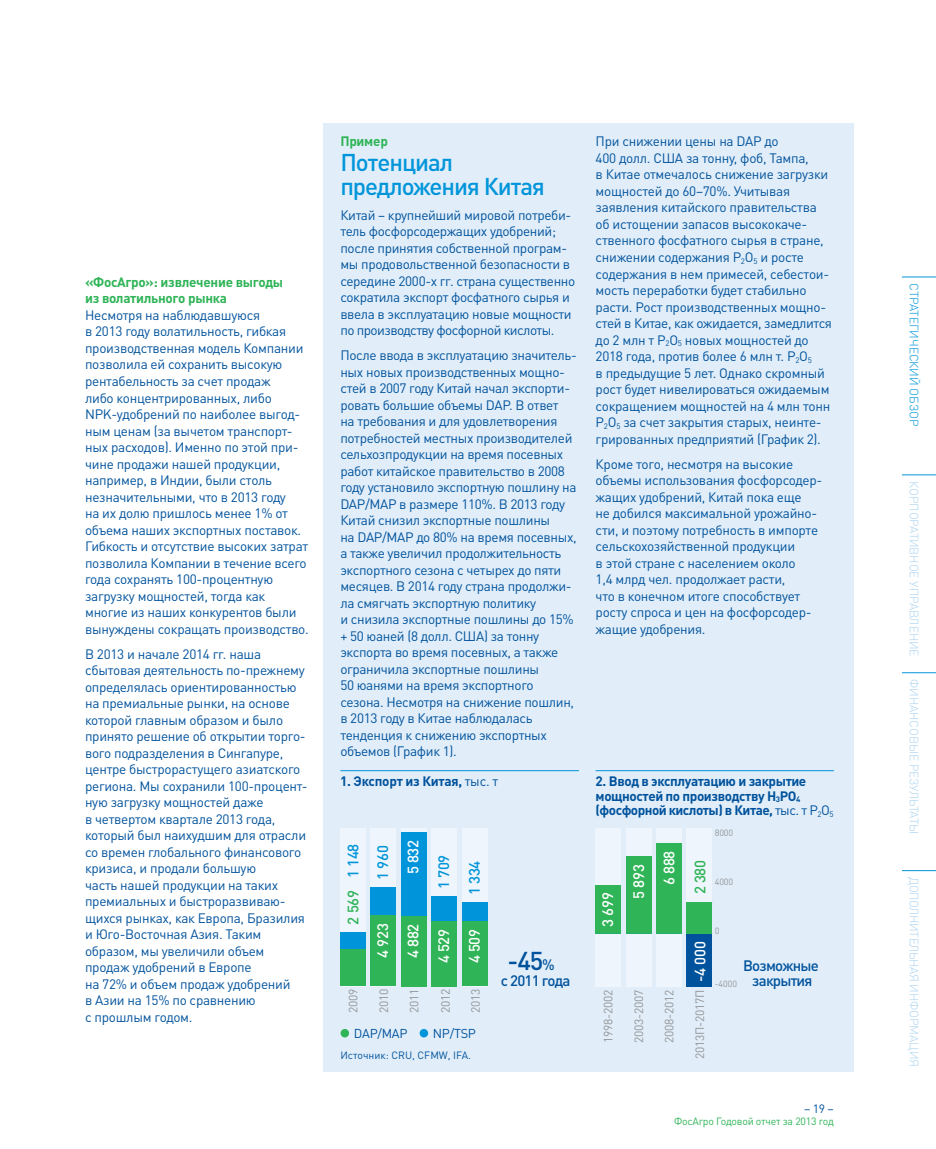
<style>
.page{position:relative;width:936px;height:1149px;background:#fff}
.page>*{position:absolute;margin:0;border:0;box-sizing:border-box;transform-origin:0 0}
.t1{font:500 25.5px "DIN Pro";color:#00529c}
.t2{font:500 24px/24px "DIN Pro";letter-spacing:-.04em;color:#0095da}
.t3{font:500 15px/30.8px "DIN Pro";letter-spacing:-.02em;color:#fff}
.t4{font:500 15px/15px "DIN Pro";letter-spacing:-.055em;color:#00529c;text-align:center}
.t5{font:500 15px "DIN Pro";letter-spacing:-.02em;color:#2fb457}
.t6{font:500 15px "DIN Pro";letter-spacing:-.02em;color:#0095da}
.t7{font:13.5px/16.5px "DIN Pro";letter-spacing:-.02em;color:#00529c}
.t8{font:700 13.5px/14.2px "DIN Pro";letter-spacing:-.03em;color:#00529c}
.t9{font:700 13.5px/16.5px "DIN Pro";letter-spacing:-.02em;color:#2fb457}
.t10{font:12.75px "DINOT";letter-spacing:-.02em;color:#00529c}
.t11{font:12px "DIN Pro";letter-spacing:-.02em;color:#939598}
.t12{font:300 12px "DIN Pro";letter-spacing:-.01em;color:#acd4f1}
.t13{font:300 12px "DIN Pro";letter-spacing:-.03em;color:#acd4f1}
.t14{font:300 12px "DIN Pro";letter-spacing:-.01em;color:#0095da}
.t15{font:12px "DIN Pro";color:#00529c}
.t16{font:10.5px "DIN Pro";letter-spacing:-.02em;color:#2fb457}
.t17{font:10.5px "DIN Pro";color:#00529c}
.t18{font:9px "DIN Pro";letter-spacing:-.01em;color:#939598}
.s1{font-weight:400}
.s2{color:#0095da}
.s3{font-size:15px}
</style>
<div class="page">
<div style="left:323px;top:123px;width:530px;height:948px;background:#e1eef9"></div>
<div style="left:462px;top:827px;width:25px;height:158px;background:#eef5fc"></div>
<div style="left:431px;top:827px;width:26px;height:158px;background:#eef5fc"></div>
<div style="left:401px;top:827px;width:25px;height:158px;background:#eef5fc"></div>
<div style="left:371px;top:827px;width:25px;height:158px;background:#eef5fc"></div>
<div style="left:340px;top:827px;width:25px;height:158px;background:#eef5fc"></div>
<div style="left:340px;top:932px;width:25px;height:16px;background:#0095da"></div>
<div style="left:371px;top:886px;width:25px;height:29px;background:#0095da"></div>
<div style="left:401px;top:831px;width:25px;height:84px;background:#0095da"></div>
<div style="left:431px;top:896px;width:26px;height:24px;background:#0095da"></div>
<div style="left:462px;top:901px;width:25px;height:20px;background:#0095da"></div>
<div style="left:340px;top:948px;width:25px;height:37px;background:#2fb457"></div>
<div style="left:371px;top:915px;width:25px;height:70px;background:#2fb457"></div>
<div style="left:401px;top:915px;width:25px;height:70px;background:#2fb457"></div>
<div style="left:431px;top:920px;width:26px;height:65px;background:#2fb457"></div>
<div style="left:462px;top:921px;width:25px;height:64px;background:#2fb457"></div>
<hr style="left:340px;top:770px;width:238px;height:1px;background:#0095da">
<svg style="left:340px;top:1028px;width:9px;height:9px"></svg>
<svg style="left:419px;top:1028px;width:9px;height:9px"></svg>
<div style="left:686px;top:828px;width:26px;height:158px;background:#eef5fc"></div>
<div style="left:656px;top:828px;width:25px;height:158px;background:#eef5fc"></div>
<div style="left:626px;top:828px;width:25px;height:158px;background:#eef5fc"></div>
<div style="left:595px;top:828px;width:26px;height:158px;background:#eef5fc"></div>
<div style="left:595px;top:884px;width:26px;height:49px;background:#2fb457"></div>
<div style="left:626px;top:855px;width:25px;height:78px;background:#2fb457"></div>
<div style="left:656px;top:842px;width:25px;height:91px;background:#2fb457"></div>
<div style="left:686px;top:902px;width:26px;height:31px;background:#2fb457"></div>
<div style="left:686px;top:933px;width:26px;height:53px;background:#00529c"></div>
<hr style="left:595px;top:770px;width:238px;height:1px;background:#0095da">
<hr style="left:901px;top:276px;width:34px;height:1px;background:#0095da">
<hr style="left:901px;top:474px;width:34px;height:1px;background:#0095da">
<hr style="left:901px;top:672px;width:34px;height:1px;background:#0095da">
<hr style="left:901px;top:870px;width:34px;height:1px;background:#0095da">
<p class="t9" style="left:85px;top:272px;width:200px">«ФосАгро»: извлечение выгоды из волатильного рынка</p>
<p class="t7" style="left:85px;top:305px;width:225px">Несмотря на наблюдавшуюся<br>в 2013 году волатильность, гибкая производственная модель Компании позволила ей сохранить высокую рентабельность за счет продаж<br>либо концентрированных, либо<br>NPK-удобрений по наиболее выгод&shy;ным ценам (за вычетом транспорт&shy;ных расходов). Именно по этой при&shy;чине продажи нашей продукции, например, в Индии, были столь незначительными, что в 2013 году<br>на их долю пришлось менее 1% от объема наших экспортных поставок.<br>Гибкость и отсутствие высоких затрат позволила Компании в течение всего года сохранять 100-процентную загрузку мощностей, тогда как многие из наших конкурентов были вынуждены сокращать производство.</p>
<p class="t7" style="left:85px;top:644px;width:224px">В 2013 и начале 2014 гг. наша сбытовая деятельность по-прежнему определялась ориентированностью на премиальные рынки, на основе которой главным образом и было принято решение об открытии торго&shy;вого подразделения в Сингапуре, центре быстрорастущего азиатского региона. Мы сохранили 100-процент&shy;ную загрузку мощностей даже<br>в четвертом квартале 2013 года, который был наихудшим для отрасли со времен глобального финансового кризиса, и продали большую<br>часть нашей продукции на таких премиальных и быстроразвиваю&shy;щихся рынках, как Европа, Бразилия и Юго-Восточная Азия. Таким образом, мы увеличили объем продаж удобрений в Европе<br>на 72% и объем продаж удобрений<br>в Азии на 15% по сравнению<br>с прошлым годом.</p>
<p class="t9" style="left:340px;top:132px;width:49px">Пример</p>
<h2 class="t2" style="left:340px;top:147px;width:206px">Потенциал предложения Китая</h2>
<p class="t7" style="left:340px;top:205px;width:236px">Китай – крупнейший мировой потреби&shy;тель фосфорсодержащих удобрений; после принятия собственной програм&shy;мы продовольственной безопасности в середине 2000-х гг. страна существенно сократила экспорт фосфатного сырья и ввела в эксплуатацию новые мощности по производству фосфорной кислоты.</p>
<p class="t7" style="left:340px;top:345px;width:238px">После ввода в эксплуатацию значитель&shy;ных новых производственных мощно&shy;стей в 2007 году Китай начал экспорти&shy;ровать большие объемы DAP. В ответ<br>на требования и для удовлетворения потребностей местных производителей сельхозпродукции на время посевных работ китайское правительство в 2008 году установило экспортную пошлину на DAP/MAP в размере 110%. В 2013 году Китай снизил экспортные пошлины<br>на DAP/MAP до 80% на время посевных, а также увеличил продолжительность экспортного сезона с четырех до пяти месяцев. В 2014 году страна продолжи&shy;ла смягчать экспортную политику<br>и снизила экспортные пошлины до 15% + 50 юаней (8 долл. США) за тонну экспорта во время посевных, а также ограничила экспортные пошлины<br>50 юанями на время экспортного сезона. Несмотря на снижение пошлин, в 2013 году в Китае наблюдалась тенденция к снижению экспортных объемов (График 1).</p>
<p class="t8" style="left:340px;top:772px;width:160px">1. Экспорт из Китая, <span class="s1">тыс. т</span></p>
<p class="t5" style="left:341px;top:924px;width:82px;rotate:-90deg">2 569 <span class="s2">1 148</span></p>
<p class="t6" style="left:370px;top:879px;width:36px;rotate:-90deg">1 960</p>
<p class="t3" style="left:396px;top:874px;width:36px;rotate:-90deg">5 832</p>
<p class="t3" style="left:366px;top:957px;width:36px;line-height:30.3px;rotate:-90deg">4 923<br>4 882</p>
<p class="t6" style="left:431px;top:888px;width:36px;rotate:-90deg">1 709</p>
<p class="t6" style="left:462px;top:894px;width:36px;rotate:-90deg">1 334</p>
<p class="t3" style="left:426px;top:962px;width:36px;rotate:-90deg">4 529<br>4 509</p>
<h1 class="t1" style="left:507px;top:940px;width:49px">-45<span class="s3">%</span></h1>
<p class="t11" style="left:343px;top:1012px;width:26px;rotate:-90deg">2009</p>
<p class="t11" style="left:374px;top:1012px;width:26px;rotate:-90deg">2010</p>
<p class="t11" style="left:405px;top:1012px;width:26px;rotate:-90deg">2011</p>
<p class="t11" style="left:436px;top:1012px;width:26px;rotate:-90deg">2012</p>
<p class="t11" style="left:466px;top:1012px;width:26px;rotate:-90deg">2013</p>
<p class="t10" style="left:354px;top:1024px;width:55px">DAP/MAP</p>
<p class="t10" style="left:433px;top:1024px;width:45px">NP/TSP</p>
<p class="t17" style="left:340px;top:1046px;width:132px">Источник: CRU, CFMW, IFA.</p>
<p class="t4" style="left:501px;top:971px;width:71px">с 2011 года</p>
<p class="t7" style="left:595px;top:132px;width:238px">При снижении цены на DAP до<br>400 долл. США за тонну, фоб, Тампа,<br>в Китае отмечалось снижение загрузки мощностей до 60–70%. Учитывая заявления китайского правительства об истощении запасов высококаче&shy;ственного фосфатного сырья в стране, снижении содержания P<sub>2</sub>O<sub>5</sub> и росте содержания в нем примесей, себестои&shy;мость переработки будет стабильно расти. Рост производственных мощно&shy;стей в Китае, как ожидается, замедлится до 2 млн т P<sub>2</sub>O<sub>5</sub> новых мощностей до 2018 года, против более 6 млн т. P<sub>2</sub>O<sub>5<br></sub>в предыдущие 5 лет. Однако скромный рост будет нивелироваться ожидаемым сокращением мощностей на 4 млн тонн P<sub>2</sub>O<sub>5</sub> за счет закрытия старых, неинте&shy;грированных предприятий (График 2).</p>
<p class="t7" style="left:595px;top:454px;width:228px">Кроме того, несмотря на высокие объемы использования фосфорсодер&shy;жащих удобрений, Китай пока еще<br>не добился максимальной урожайно&shy;сти, и поэтому потребность в импорте сельскохозяйственной продукции<br>в этой стране с населением около<br>1,4 млрд чел. продолжает расти,<br>что в конечном итоге способствует росту спроса и цен на фосфорсодер&shy;жащие удобрения.</p>
<p class="t8" style="left:595px;top:772px;width:239px">2. Ввод в эксплуатацию и закрытие мощностей по производству H<sub>3</sub>PO<sub>4 </sub>(фосфорной кислоты) в Китае, <span class="s1">тыс. т P</span><sub>2</sub><span class="s1">O</span><sub>5</sub></p>
<p class="t3" style="left:590px;top:898px;width:36px;text-indent:-28px;rotate:-90deg">3 699<br>5 893</p>
<p class="t3" style="left:652px;top:884px;width:36px;rotate:-90deg">6 888</p>
<p class="t5" style="left:687px;top:894px;width:36px;rotate:-90deg">2 380</p>
<p class="t3" style="left:683px;top:981px;width:42px;rotate:-90deg">-4 000</p>
<p class="t11" style="left:598px;top:1042px;width:55px;rotate:-90deg">1998-2002</p>
<p class="t11" style="left:629px;top:1042px;width:55px;rotate:-90deg">2003-2007</p>
<p class="t11" style="left:659px;top:1042px;width:55px;rotate:-90deg">2008-2012</p>
<p class="t11" style="left:690px;top:1058px;width:71px;rotate:-90deg">2013П-2017П</p>
<p class="t18" style="left:714px;top:825px;width:20px">8000</p>
<p class="t18" style="left:714px;top:874px;width:20px">4000</p>
<p class="t18" style="left:714px;top:923px;width:6px">0</p>
<p class="t18" style="left:714px;top:975px;width:24px">-4000</p>
<p class="t4" style="left:743px;top:956px;width:77px">Возможные закрытия</p>
<p class="t15" style="left:804px;top:1099px;width:31px">– 19 –</p>
<p class="t16" style="left:674px;top:1112px;width:161px">ФосАгро Годовой отчет за 2013 год</p>
<p class="t14" style="left:923px;top:283px;width:144px;rotate:90deg">СТРАТЕГИЧЕСКИЙ ОБЗОР</p>
<p class="t12" style="left:923px;top:481px;width:177px;rotate:90deg">КОРПОРАТИВНОЕ УПРАВЛЕНИЕ</p>
<p class="t12" style="left:923px;top:679px;width:156px;rotate:90deg">ФИНАНСОВЫЕ РЕЗУЛЬТАТЫ</p>
<p class="t13" style="left:923px;top:876px;width:191px;rotate:90deg">ДОПОЛНИТЕЛЬНАЯ ИНФОРМАЦИЯ</p>
</div>
